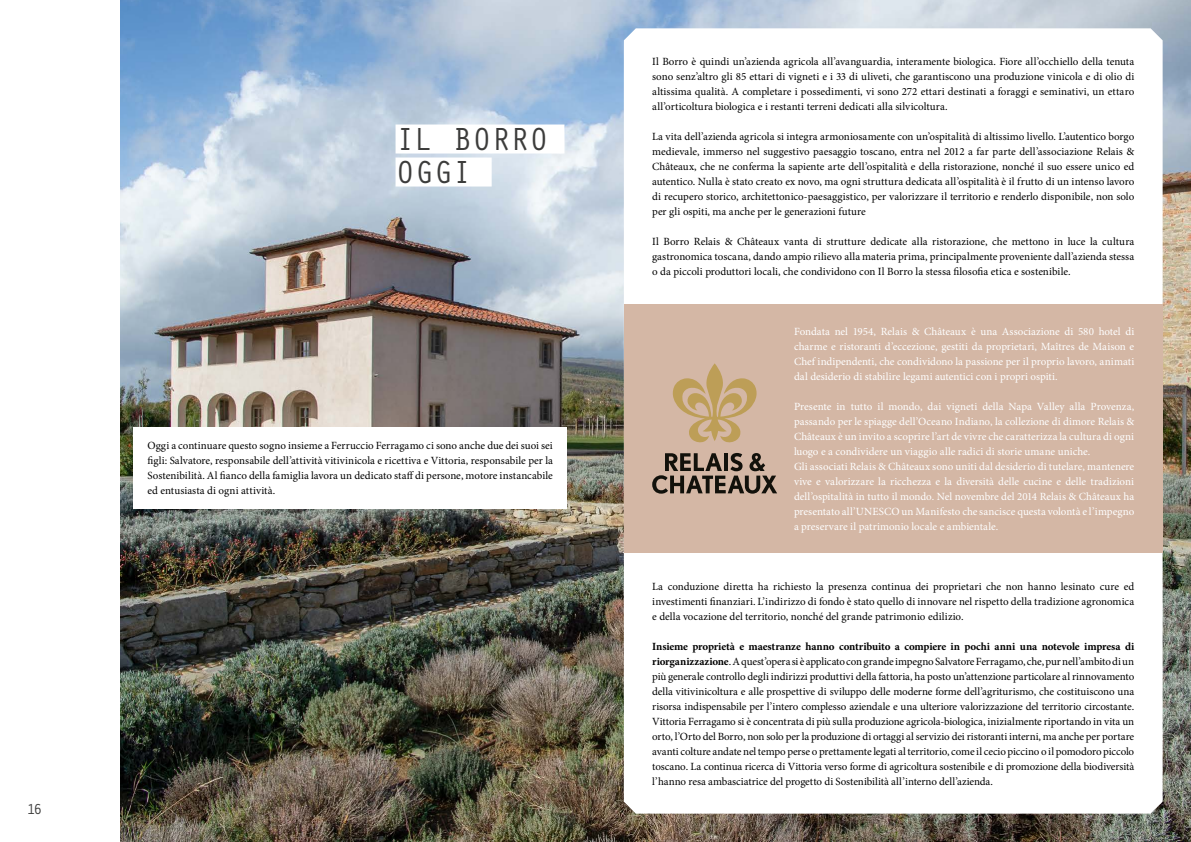
<style>
.page{position:relative;width:1191px;height:842px;background:#fff}
.page>*{position:absolute;margin:0;border:0;box-sizing:border-box;transform-origin:0 0}
.t1{font:33px/33px "Orator Std";letter-spacing:-.025em;color:#3c3c3b}
.t2{font:15px "Orator Std";color:#3c3c3b}
.t3{font:11px/15px "Minion Pro";color:#000;text-align:justify}
.t4{font:11px/15px "Minion Pro";color:#fff;text-align:justify}
.s1{font-weight:700}
</style>
<div class="page">
<img style="left:120px;top:0;width:1071px;height:842px">
<div style="left:133px;top:427px;width:434px;height:81px;background:#fff"></div>
<svg style="left:624px;top:28px;width:538px;height:786px"></svg>
<div style="left:624px;top:304px;width:538px;height:249px;background:#d4b7a5"></div>
<svg style="left:672px;top:363px;width:85px;height:80px"></svg>
<svg style="left:652px;top:453px;width:125px;height:41px"></svg>
<div style="left:395px;top:125px;width:169px;height:29px;background:#fff"></div>
<div style="left:395px;top:158px;width:97px;height:29px;background:#fff"></div>
<h2 class="t2" style="left:27px;top:798px;width:17px">16</h2>
<h1 class="t1" style="left:395px;top:121px;width:155px">IL BORRO<br>OGGI</h1>
<p class="t3" style="left:147px;top:438px;width:407px">Oggi a continuare questo sogno insieme a Ferruccio Ferragamo ci sono anche due dei suoi sei figli: Salvatore, responsabile dell’attività vitivinicola e ricettiva e Vittoria, responsabile per la Sostenibilità. Al fianco della famiglia lavora un dedicato staff di persone, motore instancabile ed entusiasta di ogni attività.</p>
<p class="t3" style="left:652px;top:54px;width:483px">Il Borro è quindi un’azienda agricola all’avanguardia, interamente biologica. Fiore all’occhiello della tenuta sono senz’altro gli 85 ettari di vigneti e i 33 di uliveti, che garantiscono una produzione vinicola e di olio di altissima qualità. A completare i possedimenti, vi sono 272 ettari destinati a foraggi e seminativi, un ettaro all’orticoltura biologica e i restanti terreni dedicati alla silvicoltura.</p>
<p class="t3" style="left:652px;top:129px;width:483px">La vita dell’azienda agricola si integra armoniosamente con un’ospitalità di altissimo livello. L’autentico borgo medievale, immerso nel suggestivo paesaggio toscano, entra nel 2012 a far parte dell’associazione Relais &amp; Châteaux, che ne conferma la sapiente arte dell’ospitalità e della ristorazione, nonché il suo essere unico ed autentico. Nulla è stato creato ex novo, ma ogni struttura dedicata all’ospitalità è il frutto di un intenso lavoro di recupero storico, architettonico-paesaggistico, per valorizzare il territorio e renderlo disponibile, non solo per gli ospiti, ma anche per le generazioni future</p>
<p class="t3" style="left:652px;top:234px;width:483px">Il Borro Relais &amp; Châteaux vanta di strutture dedicate alla ristorazione, che mettono in luce la cultura gastronomica toscana, dando ampio rilievo alla materia prima, principalmente proveniente dall’azienda stessa o da piccoli produttori locali, che condividono con Il Borro la stessa filosofia etica e sostenibile.</p>
<p class="t4" style="left:794px;top:324px;width:342px">Fondata nel 1954, Relais &amp; Châteaux è una Associazione di 580 hotel di charme e ristoranti d’eccezione, gestiti da proprietari, Maîtres de Maison e Chef indipendenti, che condividono la passione per il proprio lavoro, animati dal desiderio di stabilire legami autentici con i propri ospiti.</p>
<p class="t4" style="left:794px;top:399px;width:342px;text-align:left">Presente in tutto il mondo, dai vigneti della Napa Valley alla Provenza, passando per le spiagge dell’Oceano Indiano, la collezione di dimore Relais &amp; Châteaux è un invito a scoprire l’art de vivre che caratterizza la cultura di ogni luogo e a condividere un viaggio alle radici di storie umane uniche.<br>Gli associati Relais &amp; Châteaux sono uniti dal desiderio di tutelare, mantenere vive e valorizzare la ricchezza e la diversità delle cucine e delle tradizioni dell’ospitalità in tutto il mondo. Nel novembre del 2014 Relais &amp; Châteaux ha presentato all’UNESCO un Manifesto che sancisce questa volontà e l’impegno a preservare il patrimonio locale e ambientale.</p>
<p class="t3" style="left:652px;top:579px;width:483px">La conduzione diretta ha richiesto la presenza continua dei proprietari che non hanno lesinato cure ed investimenti finanziari. L’indirizzo di fondo è stato quello di innovare nel rispetto della tradizione agronomica e della vocazione del territorio, nonché del grande patrimonio edilizio.</p>
<p class="t3" style="left:652px;top:639px;width:483px"><span class="s1">Insieme proprietà e maestranze hanno contribuito a compiere in pochi anni una notevole impresa di riorganizzazione</span>. A quest’opera si è applicato con grande impegno Salvatore Ferragamo, che, pur nell’ambito di un più generale controllo degli indirizzi produttivi della fattoria, ha posto un’attenzione particolare al rinnovamento della vitivinicoltura e alle prospettive di sviluppo delle moderne forme dell’agriturismo, che costituiscono una risorsa indispensabile per l’intero complesso aziendale e una ulteriore valorizzazione del territorio circostante.<br>Vittoria Ferragamo si è concentrata di più sulla produzione agricola-biologica, inizialmente riportando in vita un orto, l’Orto del Borro, non solo per la produzione di ortaggi al servizio dei ristoranti interni, ma anche per portare avanti colture andate nel tempo perse o prettamente legati al territorio, come il cecio piccino o il pomodoro piccolo toscano. La continua ricerca di Vittoria verso forme di agricoltura sostenibile e di promozione della biodiversità l’hanno resa ambasciatrice del progetto di Sostenibilità all’interno dell’azienda.</p>
</div>
